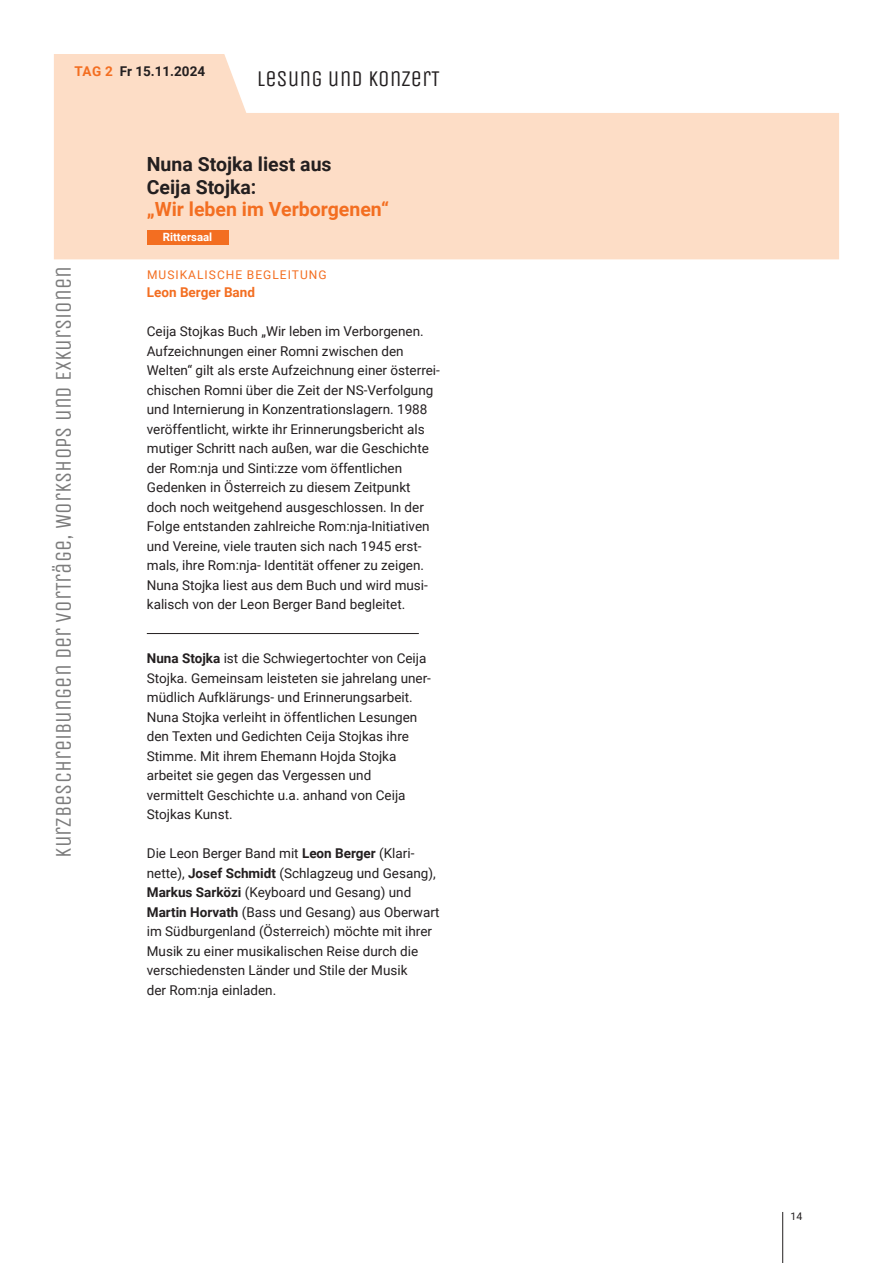
<style>
.page{position:relative;width:893px;height:1263px;background:#fff}
.page>*{position:absolute;margin:0;border:0;box-sizing:border-box;transform-origin:0 0}
.t1{font:22.5px "Unica One";color:#7c7c7c}
.t2{font:22.5px "Unica One";color:#231f20}
.t3{font:700 19.5px/22.5px "Roboto";color:#231f20}
.t4{font:700 19.5px "Roboto";color:#f36e21}
.t5{font:13.5px/19.5px "Roboto";color:#231f20}
.t6{font:700 13.5px "Roboto";color:#231f20}
.t7{font:700 13.5px "Roboto";color:#f36e21}
.t8{font:12px "Roboto";letter-spacing:.085em;color:#f36e21}
.t9{font:700 11.4px "Roboto";color:#fff}
.t10{font:10.5px "Roboto";color:#231f20}
.s1{color:#f36e21}
.s2{font-weight:700}
</style>
<div class="page">
<hr style="left:782px;top:1212px;width:1px;height:51px;background:#231f20">
<svg style="left:54px;top:54px;width:785px;height:205px;fill:#fdddc6"></svg>
<hr style="left:147px;top:633px;width:272px;height:1px;background:#231f20">
<div style="left:147px;top:230px;width:81px;height:15px;background:#f36e21"></div>
<p class="t6" style="left:75px;top:62px;width:132px"><span class="s1">TAG 2</span> Fr 15.11.2024</p>
<h1 class="t2" style="left:257px;top:65px;width:184px">LESUNG UND KONZERT</h1>
<h2 class="t3" style="left:147px;top:152px;width:186px">Nuna Stojka liest aus<br>Ceija Stojka:</h2>
<h2 class="t4" style="left:147px;top:196px;width:244px">„Wir leben im Verborgenen“</h2>
<h1 class="t1" style="left:50px;top:858px;width:593px;rotate:-90deg">KURZBESCHREIBUNGEN DER VORTRÄGE, WORKSHOPS UND EXKURSIONEN</h1>
<p class="t9" style="left:163px;top:229px;width:51px">Rittersaal</p>
<p class="t8" style="left:147px;top:267px;width:181px">MUSIKALISCHE BEGLEITUNG</p>
<p class="t7" style="left:147px;top:283px;width:110px">Leon Berger Band</p>
<p class="t5" style="left:147px;top:321px;width:294px">Ceija Stojkas Buch „Wir leben im Verborgenen.<br>Aufzeichnungen einer Romni zwischen den Welten“ gilt als erste Aufzeichnung einer österrei&shy;chischen Romni über die Zeit der NS-Verfolgung und Internierung in Konzentrationslagern. 1988 veröffentlicht, wirkte ihr Erinnerungsbericht als mutiger Schritt nach außen, war die Geschichte der Rom:nja und Sinti:zze vom öffentlichen Gedenken in Österreich zu diesem Zeitpunkt doch noch weitgehend ausgeschlossen. In der Folge entstanden zahlreiche Rom:nja-Initiativen und Vereine, viele trauten sich nach 1945 erst&shy;mals, ihre Rom:nja- Identität offener zu zeigen.<br>Nuna Stojka liest aus dem Buch und wird musi&shy;kalisch von der Leon Berger Band begleitet.</p>
<p class="t5" style="left:147px;top:648px;width:286px"><span class="s2">Nuna Stojka</span> ist die Schwiegertochter von Ceija Stojka. Gemeinsam leisteten sie jahrelang uner&shy;müdlich Aufklärungs- und Erinnerungsarbeit.<br>Nuna Stojka verleiht in öffentlichen Lesungen den Texten und Gedichten Ceija Stojkas ihre Stimme. Mit ihrem Ehemann Hojda Stojka arbeitet sie gegen das Vergessen und vermittelt Geschichte u.a. anhand von Ceija Stojkas Kunst.</p>
<p class="t5" style="left:147px;top:843px;width:294px">Die Leon Berger Band mit <span class="s2">Leon Berger</span> (Klari&shy;nette), <span class="s2">Josef Schmidt</span> (Schlagzeug und Gesang), <span class="s2">Markus Sarközi</span> (Keyboard und Gesang) und <span class="s2">Martin Horvath</span> (Bass und Gesang) aus Oberwart im Südburgenland (Österreich) möchte mit ihrer Musik zu einer musikalischen Reise durch die verschiedensten Länder und Stile der Musik<br>der Rom:nja einladen.</p>
<p class="t10" style="left:790px;top:1209px;width:13px">14</p>
</div>
